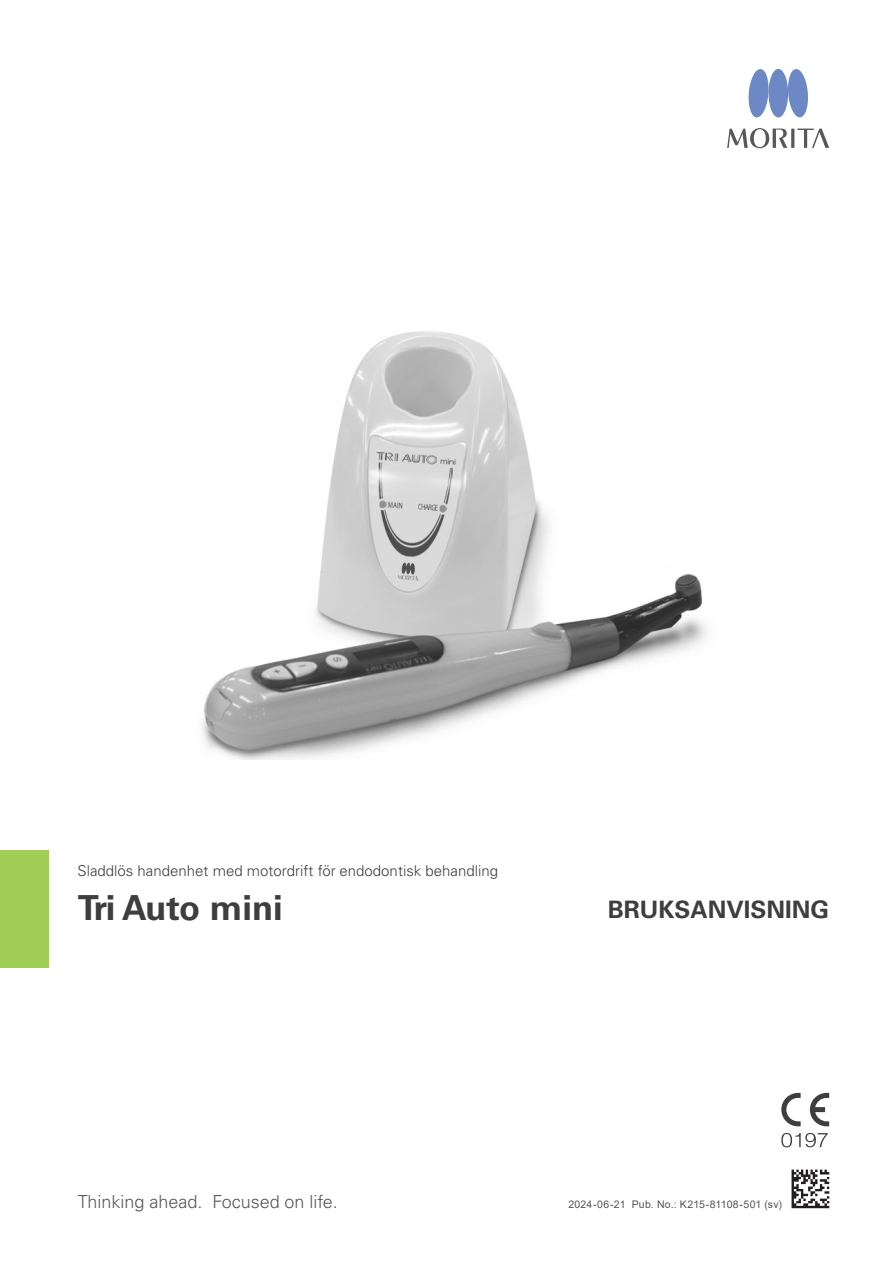
<style>
.page{position:relative;width:893px;height:1263px;background:#fff}
.page>*{position:absolute;margin:0;border:0;box-sizing:border-box;transform-origin:0 0}
.t1{font:700 34.5px "Univers LT Pro 65";letter-spacing:-.01em;color:#3e3e3f}
.t2{font:700 24px "Univers LT Pro 65";color:#3e3e3f}
.t3{font:300 18px "Univers LT Pro 45";color:#57585a}
.t4{font:300 15px "Univers LT Pro 45";color:#3e3e3f}
.t5{font:10.5px "Arial";letter-spacing:.015em;color:#545557}
</style>
<div class="page">
<div style="left:0;top:850px;width:49px;height:118px;background:#a0ce57"></div>
<img style="left:202px;top:331px;width:506px;height:428px">
<div style="left:768px;top:69px;width:20px;height:48px;background:#6c89c5;border-radius:50%"></div>
<svg style="left:748px;top:69px;width:21px;height:49px"></svg>
<svg style="left:787px;top:69px;width:21px;height:49px"></svg>
<svg style="left:727px;top:128px;width:102px;height:20px"></svg>
<svg style="left:781px;top:1093px;width:20px;height:33px"></svg>
<svg style="left:810px;top:1093px;width:19px;height:33px"></svg>
<svg style="left:781px;top:1133px;width:47px;height:14px"></svg>
<img style="left:791px;top:1169px;width:39px;height:40px">
<p class="t4" style="left:78px;top:861px;width:422px">Sladdlös handenhet med motordrift för endodontisk behandling</p>
<h1 class="t1" style="left:78px;top:884px;width:206px">Tri Auto mini</h1>
<h2 class="t2" style="left:608px;top:892px;width:223px">BRUKSANVISNING</h2>
<p class="t3" style="left:78px;top:1190px;width:261px">Thinking ahead. Focused on life.</p>
<p class="t5" style="left:568px;top:1197px;width:215px">2024-06-21 Pub. No.: K215-81108-501 (sv)</p>
</div>
